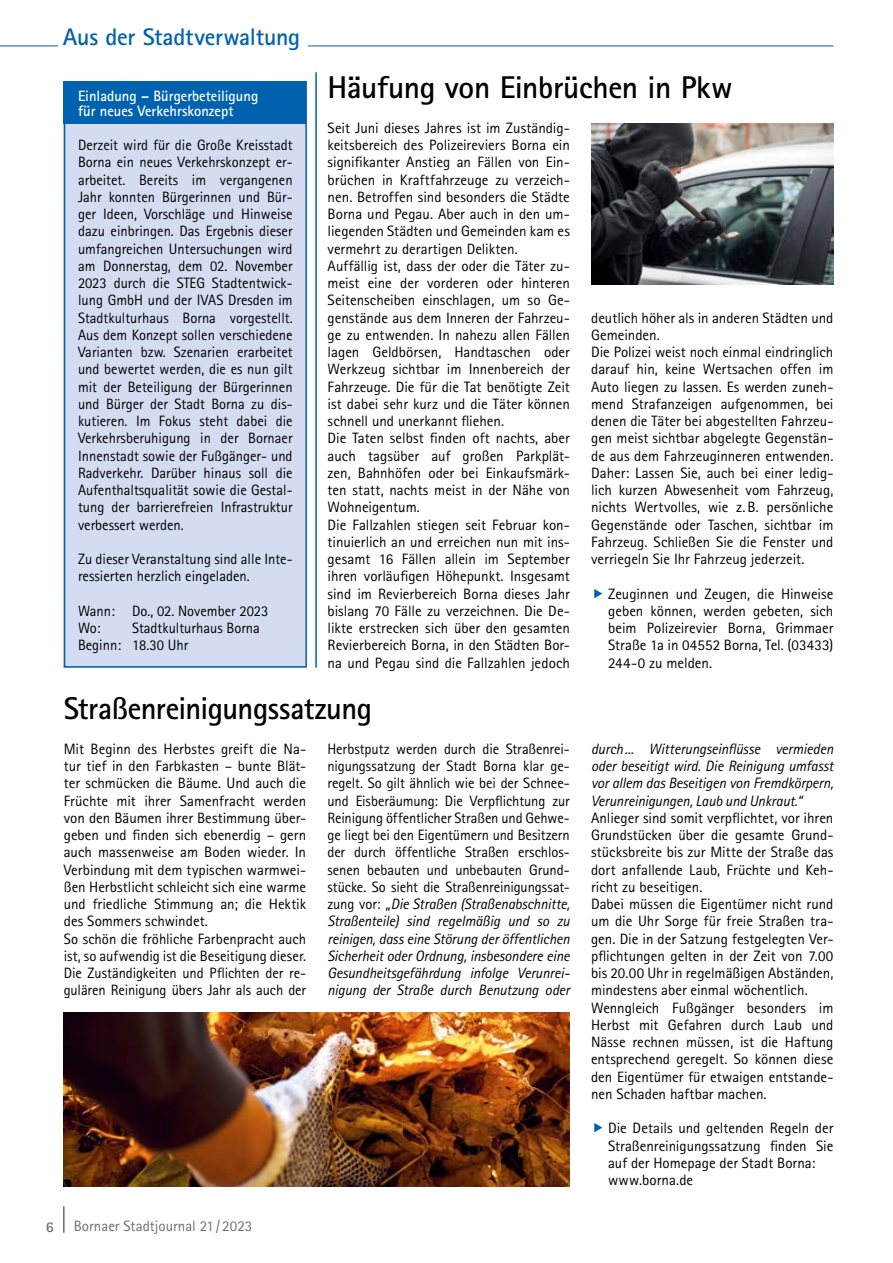
<style>
.page{position:relative;width:893px;height:1263px;background:#fff}
.page>*{position:absolute;margin:0;border:0;box-sizing:border-box;transform-origin:0 0}
.t1{font:700 31.5px "Rotis Sans Serif Std";letter-spacing:-.015em;color:#000}
.t2{font:700 24px "Rotis Sans Serif Std";letter-spacing:-.01em;color:#0062ae}
.t3{font:15px/17.2px "Rotis Sans Serif Std";color:#000}
.t4{font:italic 15px/17.2px "Rotis Sans Serif Std";letter-spacing:-.01em;color:#000;text-align:justify}
.t5{font:700 15px/15px "Rotis Sans Serif Std";color:#fff}
.t6{font:15px "Rotis Sans Serif Std";color:#6e6e6e}
.t7{font:700 15px "Rotis Sans Serif Std";color:#6e6e6e}
.s1{font-style:italic}
</style>
<div class="page">
<hr style="left:63px;top:1206px;width:2px;height:27px;background:#6e6e6e">
<hr style="left:0;top:46px;width:833px;height:1px;background:#0062ae">
<div style="left:59px;top:28px;width:249px;height:27px;background:#fff"></div>
<hr style="left:315px;top:72px;width:2px;height:596px;background:#0062ae">
<img style="left:64px;top:1013px;width:506px;height:173px">
<img style="left:591px;top:123px;width:242px;height:162px">
<div style="left:64px;top:81px;width:242px;height:587px;background:#d3dcf1"></div>
<div style="left:64px;top:81px;width:242px;height:43px;background:#0062ae"></div>
<div style="left:64px;top:81px;width:243px;height:587px;border:2px solid #0062ae"></div>
<h2 class="t2" style="left:63px;top:21px;width:239px">Aus der Stadtverwaltung</h2>
<p class="t5" style="left:78px;top:89px;width:182px">Einladung – Bürgerbeteiligung für neues Verkehrskonzept</p>
<p class="t3" style="left:78px;top:136px;width:216px;text-align:justify">Derzeit wird für die Große Kreisstadt Borna ein neues Verkehrskonzept er&shy;arbeitet. Bereits im vergangenen Jahr konnten Bürgerinnen und Bür&shy;ger Ideen, Vorschläge und Hinweise dazu einbringen. Das Ergebnis dieser umfangreichen Untersuchungen wird am Donnerstag, dem 02. November 2023 durch die STEG Stadtentwick&shy;lung GmbH und der IVAS Dresden im Stadtkulturhaus Borna vorgestellt.<br>Aus dem Konzept sollen verschiedene Varianten bzw. Szenarien erarbeitet und bewertet werden, die es nun gilt mit der Beteiligung der Bürgerinnen und Bürger der Stadt Borna zu dis&shy;kutieren. Im Fokus steht dabei die Verkehrsberuhigung in der Bornaer Innenstadt sowie der Fußgänger- und Radverkehr. Darüber hinaus soll die Aufenthaltsqualität sowie die Gestal&shy;tung der barrierefreien Infrastruktur verbessert werden.</p>
<p class="t3" style="left:78px;top:550px;width:216px">Zu dieser Veranstaltung sind alle Inte&shy;ressierten herzlich eingeladen.</p>
<p class="t3" style="left:78px;top:602px;width:192px">Wann: Do., 02. November 2023<br>Wo:</p>
<p class="t3" style="left:78px;top:619px;width:183px;text-indent:54px">Stadtkulturhaus Borna<br>Beginn: 18.30 Uhr</p>
<h1 class="t1" style="left:328px;top:68px;width:407px">Häufung von Einbrüchen in Pkw</h1>
<p class="t3" style="left:328px;top:119px;width:244px">Seit Juni dieses Jahres ist im Zuständig&shy;keitsbereich des Polizeireviers Borna ein signifikanter Anstieg an Fällen von Ein&shy;brüchen in Kraftfahrzeuge zu verzeich&shy;nen. Betroffen sind besonders die Städte Borna und Pegau. Aber auch in den um&shy;liegenden Städten und Gemeinden kam es vermehrt zu derartigen Delikten.<br>Auffällig ist, dass der oder die Täter zu&shy;meist eine der vorderen oder hinteren Seitenscheiben einschlagen, um so Ge&shy;genstände aus dem Inneren der Fahrzeu&shy;ge zu entwenden. In nahezu allen Fällen lagen Geldbörsen, Handtaschen oder Werkzeug sichtbar im Innenbereich der Fahrzeuge. Die für die Tat benötigte Zeit ist dabei sehr kurz und die Täter können schnell und unerkannt fliehen.<br>Die Taten selbst finden oft nachts, aber auch tagsüber auf großen Parkplät&shy;zen, Bahnhöfen oder bei Einkaufsmärk&shy;ten statt, nachts meist in der Nähe von Wohneigentum.<br>Die Fallzahlen stiegen seit Februar kon&shy;tinuierlich an und erreichen nun mit ins&shy;gesamt 16 Fällen allein im September ihren vorläufigen Höhepunkt. Insgesamt sind im Revierbereich Borna dieses Jahr bislang 70 Fälle zu verzeichnen. Die De&shy;likte erstrecken sich über den gesamten Revierbereich Borna, in den Städten Bor&shy;na und Pegau sind die Fallzahlen jedoch</p>
<p class="t3" style="left:591px;top:309px;width:244px">deutlich höher als in anderen Städten und Gemeinden.<br>Die Polizei weist noch einmal eindringlich darauf hin, keine Wertsachen offen im Auto liegen zu lassen. Es werden zuneh&shy;mend Strafanzeigen aufgenommen, bei denen die Täter bei abgestellten Fahrzeu&shy;gen meist sichtbar abgelegte Gegenstän&shy;de aus dem Fahrzeuginneren entwenden.<br>Daher: Lassen Sie, auch bei einer ledig&shy;lich kurzen Abwesenheit vom Fahrzeug, nichts Wertvolles, wie z.B. persönliche Gegenstände oder Taschen, sichtbar im Fahrzeug. Schließen Sie die Fenster und verriegeln Sie Ihr Fahrzeug jederzeit.</p>
<p class="t3" style="left:608px;top:585px;width:227px;text-align:justify">Zeuginnen und Zeugen, die Hinweise geben können, werden gebeten, sich beim Polizeirevier Borna, Grimmaer Straße 1a in 04552 Borna, Tel. (03433)<br>244-0 zu melden.</p>
<h1 class="t1" style="left:64px;top:689px;width:310px">Straßenreinigungssatzung</h1>
<p class="t3" style="left:64px;top:740px;width:244px">Mit Beginn des Herbstes greift die Na&shy;tur tief in den Farbkasten – bunte Blät&shy;ter schmücken die Bäume. Und auch die Früchte mit ihrer Samenfracht werden von den Bäumen ihrer Bestimmung über&shy;geben und finden sich ebenerdig – gern auch massenweise am Boden wieder. In Verbindung mit dem typischen warmwei&shy;ßen Herbstlicht schleicht sich eine warme und friedliche Stimmung an; die Hektik des Sommers schwindet.<br>So schön die fröhliche Farbenpracht auch ist, so aufwendig ist die Beseitigung dieser.<br>Die Zuständigkeiten und Pflichten der re&shy;gulären Reinigung übers Jahr als auch der</p>
<p class="t3" style="left:327px;top:740px;width:244px;text-align:justify">Herbstputz werden durch die Straßenrei&shy;nigungssatzung der Stadt Borna klar ge&shy;regelt. So gilt ähnlich wie bei der Schnee&shy;und Eisberäumung: Die Verpflichtung zur Reinigung öffentlicher Straßen und Gehwe&shy;ge liegt bei den Eigentümern und Besitzern der durch öffentliche Straßen erschlos&shy;senen bebauten und unbebauten Grund&shy;stücke. So sieht die Straßenreinigungssat&shy;zung vor: <span class="s1">„Die Straßen (Straßenabschnitte, Straßenteile) sind regelmäßig und so zu reinigen, dass eine Störung der öffentlichen Sicherheit oder Ordnung, insbesondere eine Gesundheitsgefährdung infolge Verunrei&shy;nigung der Straße durch Benutzung oder</span></p>
<p class="t4" style="left:591px;top:740px;width:244px">durch... Witterungseinflüsse vermieden oder beseitigt wird. Die Reinigung umfasst vor allem das Beseitigen von Fremdkörpern, Verunreinigungen, Laub und Unkraut.“</p>
<p class="t3" style="left:591px;top:809px;width:244px">Anlieger sind somit verpflichtet, vor ihren Grundstücken über die gesamte Grund&shy;stücksbreite bis zur Mitte der Straße das dort anfallende Laub, Früchte und Keh&shy;richt zu beseitigen.<br>Dabei müssen die Eigentümer nicht rund um die Uhr Sorge für freie Straßen tra&shy;gen. Die in der Satzung festgelegten Ver&shy;pflichtungen gelten in der Zeit von 7.00 bis 20.00 Uhr in regelmäßigen Abständen, mindestens aber einmal wöchentlich.<br>Wenngleich Fußgänger besonders im Herbst mit Gefahren durch Laub und Nässe rechnen müssen, ist die Haftung entsprechend geregelt. So können diese den Eigentümer für etwaigen entstande&shy;nen Schaden haftbar machen.</p>
<p class="t3" style="left:608px;top:1119px;width:227px">Die Details und geltenden Regeln der<br>Straßenreinigungssatzung finden Sie auf der Homepage der Stadt Borna: www.borna.de</p>
<p class="t7" style="left:46px;top:1217px;width:10px">6</p>
<p class="t6" style="left:74px;top:1217px;width:180px">Bornaer Stadtjournal 21/ 2023</p>
</div>
